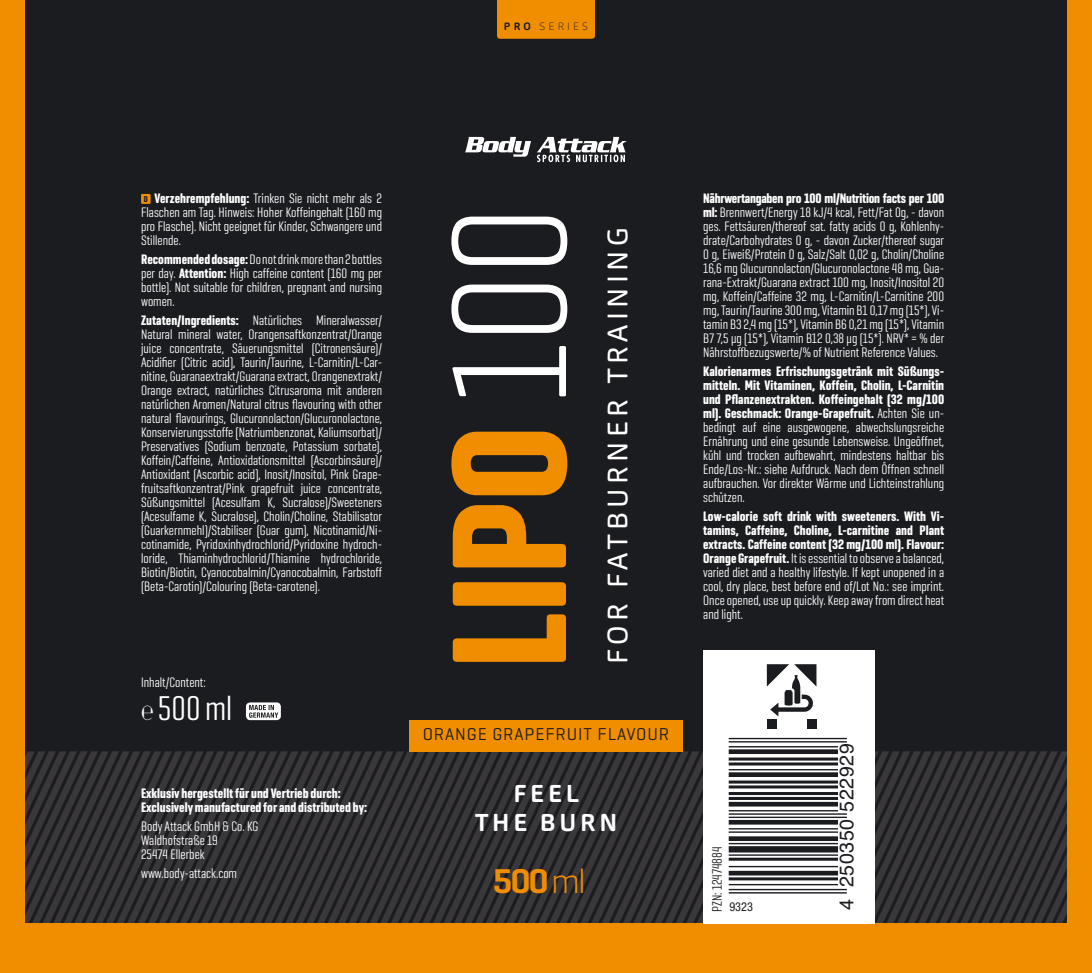
<style>
.page{position:relative;width:1092px;height:973px;background:#fff}
.page>*{position:absolute;margin:0;border:0;box-sizing:border-box;transform-origin:0 0}
.t1{font:700 166.42px "Geogrotesque Comp";color:#f18e00}
.t2{font:35px "Geogrotesque Comp";color:#fff}
.t3{font:600 35px "Geogrotesque";color:#f18e00}
.t4{font:27.82px "Carnas";letter-spacing:.16em;color:#fff}
.t5{font:700 24.15px/29.6px "Carnas";letter-spacing:.16em;color:#fff;text-align:center}
.t6{font:19.6px "Helvetica";letter-spacing:.025em;color:#1b1c20}
.t7{font:17.5px "Geogrotesque";letter-spacing:.05em;color:#1b1c20}
.t8{font:14px/14px "Geogrotesque Comp";color:#fff;text-align:justify}
.t9{font:700 14px/14px "Geogrotesque Comp";color:#fff}
.t10{font:14px "Geogrotesque Comp";color:#1b1c20}
.t11{font:condensed 12.25px "Helvetica Neue LTW1 G";color:#1b1c20}
.t12{font:100 10.5px "Carnas";letter-spacing:.3em;color:#1b1c20}
.s1{font-weight:700}
.s2{font-weight:700;font-size:8.75px;color:#1b1c20}
.s3{font-size:21px}
.s4{font-weight:300;color:#fff}
.s5{font-weight:300}
</style>
<div class="page">
<div style="left:0;top:0;width:1091px;height:972px;background:#1b1c20"></div>
<svg style="left:25px;top:751px;width:1042px;height:172px;fill:#3a373b"></svg>
<svg style="left:465px;top:137px;width:162px;height:25px"></svg>
<div style="left:0;top:923px;width:1091px;height:49px;background:#f18e00"></div>
<div style="left:497px;top:0;width:98px;height:39px;background:#f18e00"></div>
<div style="left:409px;top:719px;width:273px;height:32px;background:#f18e00"></div>
<div style="left:141px;top:194px;width:9px;height:10px;background:#f18e00"></div>
<div style="left:703px;top:650px;width:172px;height:273px;background:#fff"></div>
<hr style="left:728px;top:892px;width:118px;height:1px;background:#1b1c20">
<hr style="left:728px;top:888px;width:118px;height:2px;background:#1b1c20">
<hr style="left:728px;top:883px;width:110px;height:2px;background:#1b1c20">
<hr style="left:728px;top:877px;width:110px;height:3px;background:#1b1c20">
<div style="left:728px;top:870px;width:110px;height:5px;background:#1b1c20"></div>
<hr style="left:728px;top:865px;width:110px;height:2px;background:#1b1c20">
<hr style="left:728px;top:857px;width:110px;height:3px;background:#1b1c20">
<hr style="left:728px;top:854px;width:110px;height:1px;background:#1b1c20">
<div style="left:728px;top:846px;width:110px;height:6px;background:#1b1c20"></div>
<hr style="left:728px;top:842px;width:110px;height:2px;background:#1b1c20">
<svg style="left:728px;top:836px;width:110px;height:4px"></svg>
<hr style="left:728px;top:831px;width:110px;height:1px;background:#1b1c20">
<hr style="left:728px;top:828px;width:110px;height:1px;background:#1b1c20">
<div style="left:728px;top:819px;width:110px;height:5px;background:#1b1c20"></div>
<hr style="left:728px;top:816px;width:118px;height:1px;background:#1b1c20">
<hr style="left:728px;top:813px;width:118px;height:1px;background:#1b1c20">
<hr style="left:728px;top:809px;width:110px;height:2px;background:#1b1c20">
<div style="left:728px;top:801px;width:110px;height:5px;background:#1b1c20"></div>
<hr style="left:728px;top:796px;width:110px;height:3px;background:#1b1c20">
<hr style="left:728px;top:791px;width:110px;height:3px;background:#1b1c20">
<hr style="left:728px;top:785px;width:110px;height:3px;background:#1b1c20">
<hr style="left:728px;top:780px;width:110px;height:3px;background:#1b1c20">
<svg style="left:728px;top:772px;width:110px;height:4px"></svg>
<hr style="left:728px;top:768px;width:110px;height:2px;background:#1b1c20">
<hr style="left:728px;top:762px;width:110px;height:3px;background:#1b1c20">
<hr style="left:728px;top:757px;width:110px;height:3px;background:#1b1c20">
<svg style="left:728px;top:749px;width:110px;height:4px"></svg>
<hr style="left:728px;top:746px;width:110px;height:1px;background:#1b1c20">
<hr style="left:728px;top:741px;width:118px;height:1px;background:#1b1c20">
<hr style="left:728px;top:737px;width:118px;height:2px;background:#1b1c20">
<div style="left:246px;top:702px;width:35px;height:18px;background:#fff;border-radius:4px"></div>
<svg style="left:247px;top:703px;width:31px;height:15px"></svg>
<div style="left:806px;top:718px;width:10px;height:10px;background:#1b1c20"></div>
<div style="left:766px;top:718px;width:10px;height:10px;background:#1b1c20"></div>
<svg style="left:766px;top:664px;width:50px;height:52px"></svg>
<div style="left:0;top:0;width:25px;height:923px;background:#f18e00"></div>
<div style="left:1067px;top:0;width:24px;height:923px;background:#f18e00"></div>
<p class="t12" style="left:504px;top:20px;width:85px"><span class="s1">PRO</span> SERIES</p>
<p class="t8" style="left:141px;top:191px;width:242px"><span class="s2">D</span> <span class="s1">Verzehrempfehlung:</span> Trinken Sie nicht mehr als 2<br>Flaschen am Tag. Hinweis: Hoher Koffeingehalt (160 mg pro Flasche). Nicht geeignet für Kinder, Schwangere und Stillende.</p>
<p class="t8" style="left:141px;top:252px;width:243px"><span class="s1">Recommended dosage:</span> Do not drink more than 2 bottles per day. <span class="s1">Attention:</span> High caffeine content (160 mg per bottle). Not suitable for children, pregnant and nursing women.</p>
<p class="t8" style="left:141px;top:313px;width:242px"><span class="s1">Zutaten/Ingredients:</span> Natürliches Mineralwasser/ Natural mineral water, Orangensaftkonzentrat/Orange juice concentrate, Säuerungsmittel (Citronensäure)/ Acidifier (Citric acid), Taurin/Taurine, L-Carnitin/L-Car&shy;nitine, Guaranaextrakt/Guarana extract, Orangenextrakt/ Orange extract, natürliches Citrusaroma mit anderen natürlichen Aromen/Natural citrus flavouring with other natural flavourings, Glucuronolacton/Glucuronolactone, Konservierungsstoffe (Natriumbenzonat, Kaliumsorbat)/ Preservatives (Sodium benzoate, Potassium sorbate), Koffein/Caffeine, Antioxidationsmittel (Ascorbinsäure)/ Antioxidant (Ascorbic acid), Inosit/Inositol, Pink Grape&shy;fruitsaftkonzentrat/Pink grapefruit juice concentrate, Süßungsmittel (Acesulfam K, Sucralose)/Sweeteners (Acesulfame K, Sucralose), Cholin/Choline, Stabilisator (Guarkernmehl)/Stabiliser (Guar gum), Nicotinamid/Ni&shy;cotinamide, Pyridoxinhydrochlorid/Pyridoxine hydroch&shy;loride, Thiaminhydrochlorid/Thiamine hydrochloride, Biotin/Biotin, Cyanocobalmin/Cyanocobalmin, Farbstoff (Beta-Carotin)/Colouring (Beta-carotene).</p>
<p class="t8" style="left:141px;top:674px;width:66px">Inhalt/Content:</p>
<h2 class="t2" style="left:141px;top:686px;width:93px"><span class="s3">℮</span> 500 ml</h2>
<p class="t9" style="left:141px;top:786px;width:227px">Exklusiv hergestellt für und Vertrieb durch:<br>Exclusively manufactured for and distributed by:</p>
<p class="t8" style="left:141px;top:819px;width:119px;text-align:left">Body Attack GmbH &amp; Co. KG<br>Waldhofstraße 19<br>25474 Ellerbek</p>
<p class="t8" style="left:141px;top:865px;width:97px">www.body-attack.com</p>
<h1 class="t1" style="left:405px;top:669px;width:464px;rotate:-90deg">LIPO <span class="s4">100</span></h1>
<h3 class="t4" style="left:600px;top:663px;width:437px;rotate:-90deg">FOR FATBURNER TRAINING</h3>
<p class="t7" style="left:422px;top:723px;width:248px">ORANGE GRAPEFRUIT FLAVOUR</p>
<h3 class="t5" style="left:474px;top:778px;width:144px">FEEL<br>THE BURN</h3>
<h2 class="t3" style="left:493px;top:859px;width:95px">500<span class="s5">ml</span></h2>
<p class="t8" style="left:703px;top:191px;width:242px"><span class="s1">Nährwertangaben pro 100 ml/Nutrition facts per 100 ml:</span> Brennwert/Energy 18 kJ/4 kcal, Fett/Fat 0g, - davon ges. Fettsäuren/thereof sat. fatty acids 0 g, Kohlenhy&shy;drate/Carbohydrates 0 g, - davon Zucker/thereof sugar 0 g, Eiweiß/Protein 0 g, Salz/Salt 0,02 g, Cholin/Choline 16,6 mg Glucuronolacton/Glucuronolactone 48 mg, Gua&shy;rana-Extrakt/Guarana extract 100 mg, Inosit/Inositol 20 mg, Koffein/Caffeine 32 mg, L-Carnitin/L-Carnitine 200 mg, Taurin/Taurine 300 mg, Vitamin B1 0,17 mg (15*), Vi&shy;tamin B3 2,4 mg (15*), Vitamin B6 0,21 mg (15*), Vitamin B7 7,5 µg (15*), Vitamin B12 0,38 µg (15*). NRV* = % der Nährstoffbezugswerte/% of Nutrient Reference Values.</p>
<p class="t8" style="left:703px;top:364px;width:242px"><span class="s1">Kalorienarmes Erfrischungsgetränk mit Süßungs&shy;mitteln. Mit Vitaminen, Koffein, Cholin, L-Carnitin und Pflanzenextrakten. Koffeingehalt (32 mg/100 ml). Geschmack: Orange-Grapefruit.</span> Achten Sie un&shy;bedingt auf eine ausgewogene, abwechslungsreiche Ernährung und eine gesunde Lebensweise. Ungeöffnet, kühl und trocken aufbewahrt, mindestens haltbar bis Ende/Los-Nr.: siehe Aufdruck. Nach dem Öffnen schnell aufbrauchen. Vor direkter Wärme und Lichteinstrahlung schützen.</p>
<p class="t8" style="left:703px;top:509px;width:242px"><span class="s1">Low-calorie soft drink with sweeteners. With Vi&shy;tamins, Caffeine, Choline, L-carnitine and Plant extracts. Caffeine content (32 mg/100 ml). Flavour:<br>Orange Grapefruit.</span> It is essential to observe a balanced, varied diet and a healthy lifestyle. If kept unopened in a cool, dry place, best before end of/Lot No.: see imprint.<br>Once opened, use up quickly. Keep away from direct heat and light.</p>
<p class="t10" style="left:708px;top:911px;width:67px;rotate:-90deg">PZN: 12474884</p>
<p class="t11" style="left:729px;top:899px;width:25px">9323</p>
<h3 class="t6" style="left:831px;top:909px;width:168px;rotate:-90deg">4 250350 522929</h3>
</div>
